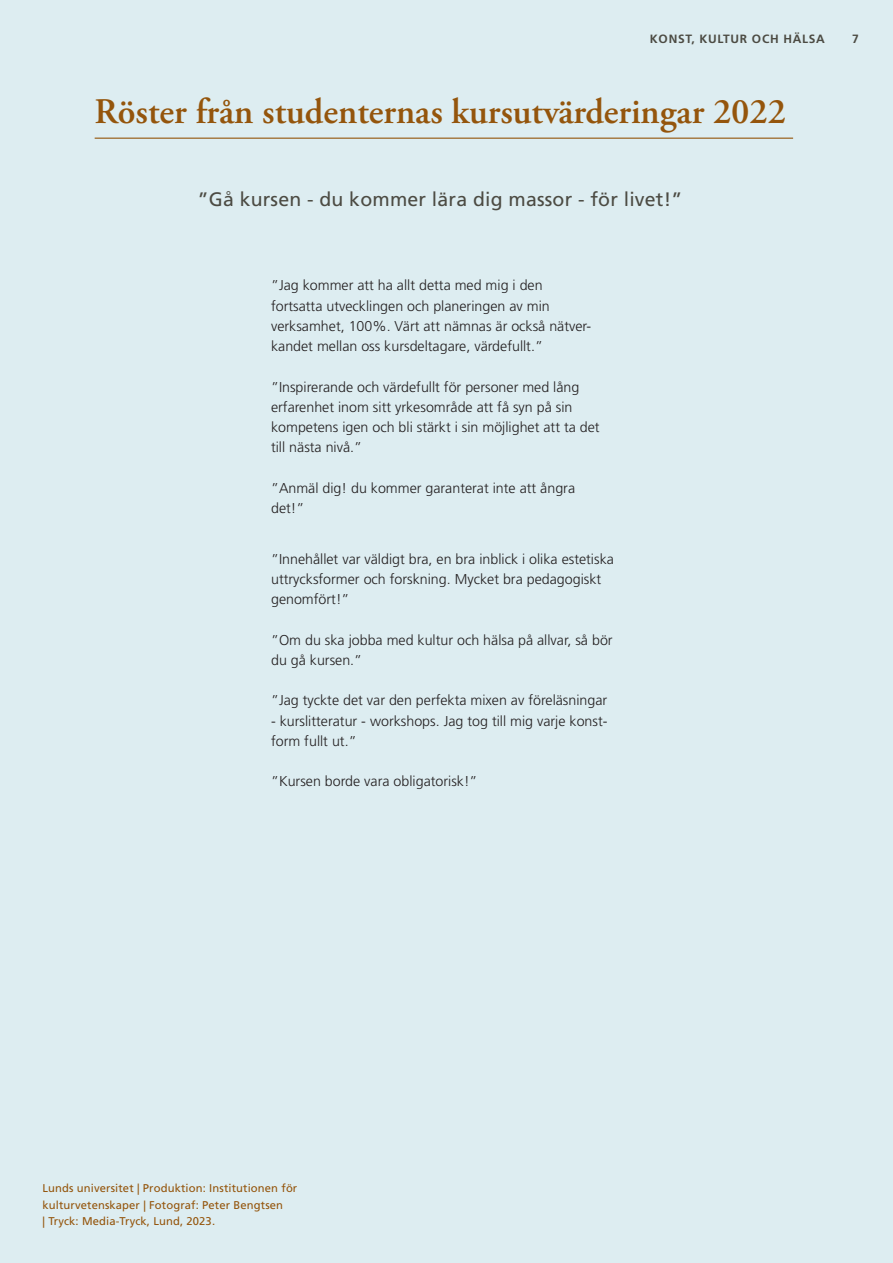
<style>
.page{position:relative;width:893px;height:1263px;background:#ddedf1}
.page>*{position:absolute;margin:0;border:0;box-sizing:border-box;transform-origin:0 0}
.t1{font:600 36px "Adobe Garamond Pro";color:#94550c}
.t2{font:19.5px "Frutiger LT Std";letter-spacing:.01em;color:#4c4b43}
.t3{font:300 14.25px/20.2px "Frutiger LT Std";color:#231f20}
.t4{font:700 12px "Frutiger LT Std";letter-spacing:.06em;color:#4c4b43}
.t5{font:11.25px/16.5px "Frutiger LT Std";letter-spacing:.01em;color:#94550c}
</style>
<div class="page">
<hr style="left:95px;top:138px;width:698px;height:1px;background:#94550c">
<p class="t4" style="left:650px;top:32px;width:176px">KONST, KULTUR OCH HÄLSA</p>
<p class="t4" style="left:852px;top:32px;width:8px">7</p>
<h1 class="t1" style="left:95px;top:91px;width:693px">Röster från studenternas kursutvärderingar 2022</h1>
<h2 class="t2" style="left:198px;top:188px;width:486px">”Gå kursen - du kommer lära dig massor - för livet!”</h2>
<p class="t3" style="left:271px;top:275px;width:322px">”Jag kommer att ha allt detta med mig i den fortsatta utvecklingen och planeringen av min verksamhet, 100%. Värt att nämnas är också nätver&shy;kandet mellan oss kursdeltagare, värdefullt.”</p>
<p class="t3" style="left:271px;top:377px;width:330px">”Inspirerande och värdefullt för personer med lång erfarenhet inom sitt yrkesområde att få syn på sin kompetens igen och bli stärkt i sin möjlighet att ta det till nästa nivå.”</p>
<p class="t3" style="left:271px;top:478px;width:306px">”Anmäl dig! du kommer garanterat inte att ångra det!”</p>
<p class="t3" style="left:271px;top:549px;width:344px">”Innehållet var väldigt bra, en bra inblick i olika estetiska uttrycksformer och forskning. Mycket bra pedagogiskt genomfört!”</p>
<p class="t3" style="left:271px;top:630px;width:343px">”Om du ska jobba med kultur och hälsa på allvar, så bör du gå kursen.”</p>
<p class="t3" style="left:271px;top:690px;width:338px">”Jag tyckte det var den perfekta mixen av föreläsningar</p>
<p class="t3" style="left:271px;top:711px;width:338px">- kurslitteratur - workshops. Jag tog till mig varje konst&shy;form fullt ut.”</p>
<p class="t3" style="left:271px;top:771px;width:208px">”Kursen borde vara obligatorisk!”</p>
<p class="t5" style="left:43px;top:1180px;width:256px">Lunds universitet | Produktion: Institutionen för kulturvetenskaper | Fotograf: Peter Bengtsen<br>| Tryck: Media-Tryck, Lund, 2023.</p>
</div>
